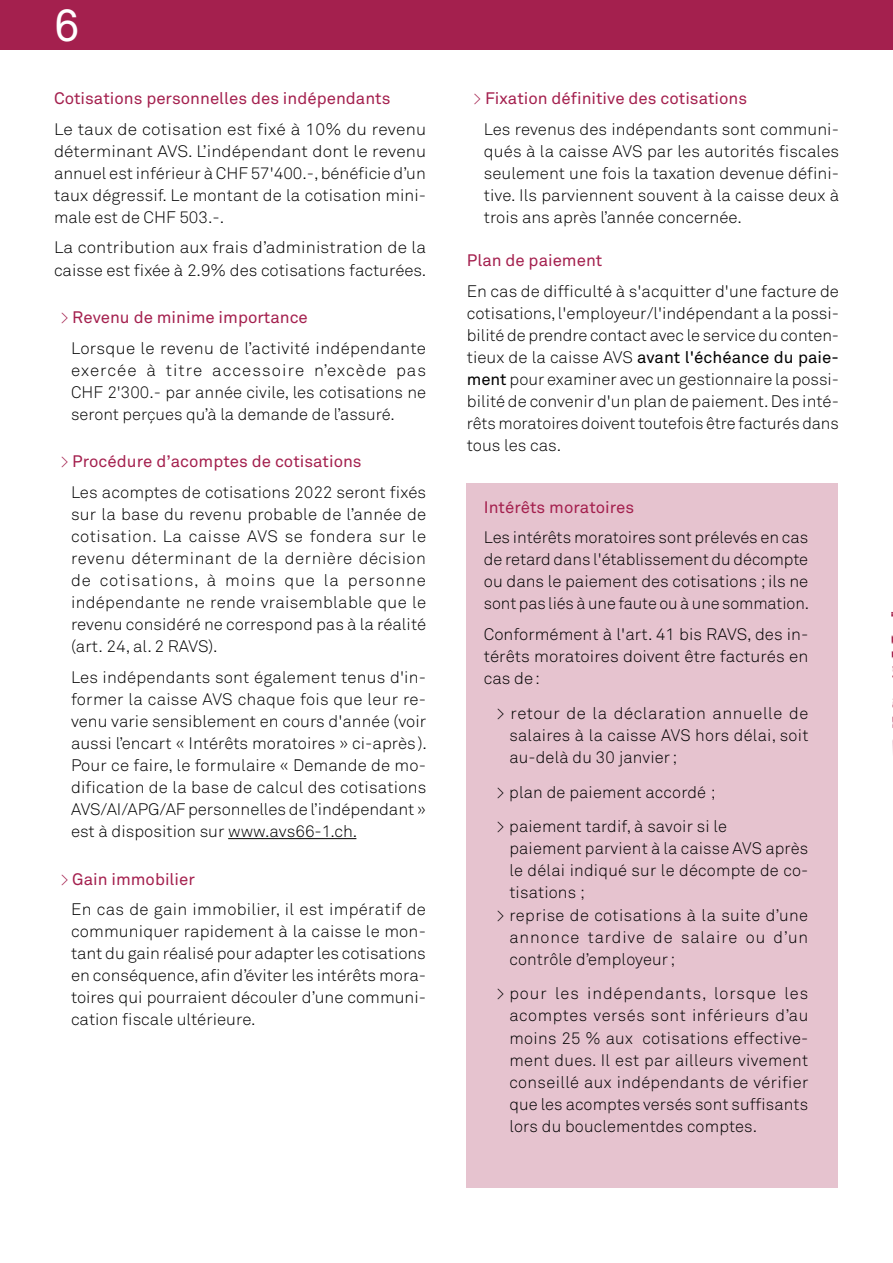
<style>
.page{position:relative;width:893px;height:1263px;background:#fff}
.page>*{position:absolute;margin:0;border:0;box-sizing:border-box;transform-origin:0 0}
.t1{font:45px "Akkurat";color:#fff}
.t2{font:300 16.5px/22px "Akkurat";color:#000;text-align:justify}
.t3{font:300 16.5px/22px "Akkurat";color:#000;text-align:justify;scale:1.05 1}
.t4{font:16.5px "Akkurat";color:#a4204e}
.t5{font:300 16.5px/30.6px "Akkurat";letter-spacing:.02em;color:#000}
.t6{font:300 16.5px "Akkurat";letter-spacing:.025em;color:#000}
.t7{font:300 16.5px "Akkurat";letter-spacing:.055em;color:#000}
.s1{color:#a4204e}
.s2{font-weight:400;color:#a4204e}
.s3{font-weight:400}
</style>
<div class="page">
<div style="left:0;top:0;width:893px;height:50px;background:#a4204e"></div>
<hr style="left:228px;top:838px;width:128px;height:1px;background:#000">
<img style="left:891px;top:611px;width:2px;height:142px">
<div style="left:467px;top:484px;width:371px;height:704px;background:#e6c3cf"></div>
<h1 class="t1" style="left:54px;top:-1px;width:27px">6</h1>
<p class="t4" style="left:54px;top:89px;width:338px">Cotisations personnelles des indépendants</p>
<p class="t3" style="left:54px;top:118px;width:356px">Le taux de cotisation est fixé à 10% du revenu déterminant AVS. L’indépendant dont le revenu annuel est inférieur à CHF 57'400.-, bénéficie d’un taux dégressif. Le montant de la cotisation mini&shy;male est de CHF 503.-.</p>
<p class="t3" style="left:54px;top:237px;width:356px">La contribution aux frais d’administration de la caisse est fixée à 2.9% des cotisations facturées.</p>
<p class="t5" style="left:71px;top:302px;width:357px;text-indent:-11px"><span class="s1">&gt;</span> <span class="s2">Revenu de minime importance<br></span>Lorsque le revenu de l’activité indépendante</p>
<p class="t2" style="left:71px;top:359px;width:357px">exercée à titre accessoire n’excède pas CHF 2'300.- par année civile, les cotisations ne seront perçues qu’à la demande de l’assuré.</p>
<p class="t2" style="left:71px;top:447px;width:357px;line-height:30.6px;text-indent:-11px"><span class="s1">&gt;</span> <span class="s2">Procédure d’acomptes de cotisations<br></span>Les acomptes de cotisations 2022 seront fixés</p>
<p class="t2" style="left:71px;top:503px;width:357px">sur la base du revenu probable de l’année de cotisation. La caisse AVS se fondera sur le revenu déterminant de la dernière décision de cotisations, à moins que la personne indépendante ne rende vraisemblable que le revenu considéré ne correspond pas à la réalité (art. 24, al. 2 RAVS).</p>
<p class="t2" style="left:71px;top:666px;width:357px">Les indépendants sont également tenus d'in&shy;former la caisse AVS chaque fois que leur re&shy;venu varie sensiblement en cours d'année (voir aussi l’encart « Intérêts moratoires » ci-après).<br>Pour ce faire, le formulaire « Demande de mo&shy;dification de la base de calcul des cotisations AVS/AI/APG/AF personnelles de l’indépendant » est à disposition sur www.avs66-1.ch.</p>
<p class="t2" style="left:71px;top:864px;width:357px;line-height:30.6px;text-indent:-11px"><span class="s1">&gt;</span> <span class="s2">Gain immobilier<br></span>En cas de gain immobilier, il est impératif de</p>
<p class="t2" style="left:71px;top:921px;width:357px">communiquer rapidement à la caisse le mon&shy;tant du gain réalisé pour adapter les cotisations en conséquence, afin d’éviter les intérêts mora&shy;toires qui pourraient découler d’une communi&shy;cation fiscale ultérieure.</p>
<p class="t2" style="left:484px;top:83px;width:357px;line-height:30.8px;text-indent:-11px"><span class="s1">&gt;</span> <span class="s2">Fixation définitive des cotisations<br></span>Les revenus des indépendants sont communi-</p>
<p class="t2" style="left:484px;top:140px;width:357px">qués à la caisse AVS par les autorités fiscales seulement une fois la taxation devenue défini&shy;tive. Ils parviennent souvent à la caisse deux à trois ans après l’année concernée.</p>
<p class="t4" style="left:467px;top:251px;width:137px">Plan de paiement</p>
<p class="t2" style="left:467px;top:280px;width:374px">En cas de difficulté à s'acquitter d'une facture de cotisations, l'employeur/l'indépendant a la possi&shy;bilité de prendre contact avec le service du conten&shy;tieux de la caisse AVS <span class="s3">avant l'échéance du paie&shy;ment</span> pour examiner avec un gestionnaire la possi&shy;bilité de convenir d'un plan de paiement. Des inté&shy;rêts moratoires doivent toutefois être facturés dans tous les cas.</p>
<p class="t4" style="left:484px;top:497px;width:152px">Intérêts moratoires</p>
<p class="t2" style="left:484px;top:527px;width:327px">Les intérêts moratoires sont prélevés en cas de retard dans l'établissement du décompte ou dans le paiement des cotisations ; ils ne sont pas liés à une faute ou à une sommation.</p>
<p class="t2" style="left:484px;top:623px;width:326px">Conformément à l'art. 41 bis RAVS, des in&shy;térêts moratoires doivent être facturés en cas de:</p>
<p class="t2" style="left:509px;top:702px;width:301px;text-indent:-13px">&gt; retour de la déclaration annuelle de salaires à la caisse AVS hors délai, soit au-delà du 30 janvier;</p>
<p class="t2" style="left:497px;top:775px;width:232px;line-height:34.8px">&gt; plan de paiement accordé ; &gt; paiement tardif, à savoir si le</p>
<p class="t2" style="left:509px;top:838px;width:300px">paiement parvient à la caisse AVS après</p>
<p class="t2" style="left:509px;top:860px;width:300px">le délai indiqué sur le décompte de co-</p>
<p class="t2" style="left:509px;top:882px;width:77px">tisations ;</p>
<p class="t6" style="left:497px;top:905px;width:313px">&gt; reprise de cotisations à la suite d’une</p>
<p class="t7" style="left:509px;top:927px;width:300px">annonce tardive de salaire ou d’un</p>
<p class="t2" style="left:509px;top:948px;width:167px">contrôle d’employeur;</p>
<p class="t2" style="left:509px;top:983px;width:301px;text-indent:-13px">&gt; pour les indépendants, lorsque les acomptes versés sont inférieurs d’au moins 25 % aux cotisations effective&shy;ment dues. Il est par ailleurs vivement conseillé aux indépendants de vérifier que les acomptes versés sont suffisants lors du bouclementdes comptes.</p>
</div>
